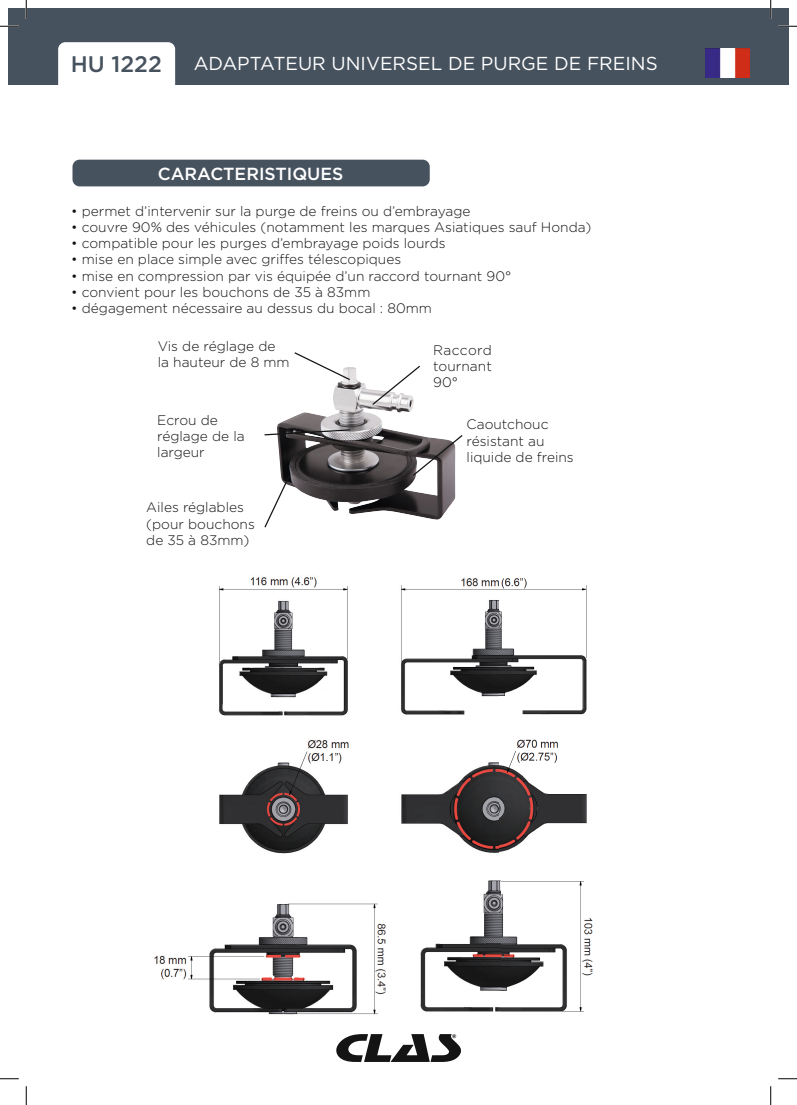
<style>
.page{position:relative;width:797px;height:1105px;background:#fff}
.page>*{position:absolute;margin:0;border:0;box-sizing:border-box;transform-origin:0 0}
.t1{font:500 22.5px "Gotham";color:#47525f}
.t2{font:18.75px "Gotham";color:#fff}
.t3{font:500 17.5px "Gotham";color:#fff}
.t4{font:300 13.75px/16.2px "Gotham";color:#131413}
</style>
<div class="page">
<div style="left:9px;top:9px;width:17px;height:76px;background:#47525f"></div>
<div style="left:26px;top:9px;width:762px;height:76px;background:#47525f"></div>
<div style="left:58px;top:42px;width:117px;height:58px;background:#fff;border-radius:7px"></div>
<img style="left:705px;top:48px;width:44px;height:29px">
<svg style="left:336px;top:1034px;width:125px;height:28px"></svg>
<div style="left:72px;top:160px;width:358px;height:26px;background:#47525f;border-radius:7px"></div>
<img style="left:277px;top:367px;width:178px;height:153px">
<svg style="left:293px;top:352px;width:58px;height:29px"></svg>
<svg style="left:371px;top:365px;width:50px;height:41px"></svg>
<svg style="left:264px;top:429px;width:88px;height:7px"></svg>
<svg style="left:264px;top:474px;width:27px;height:54px"></svg>
<svg style="left:411px;top:434px;width:52px;height:43px"></svg>
<img style="left:154px;top:577px;width:439px;height:438px">
<svg style="left:0;top:25px;width:19px;height:2px"></svg>
<svg style="left:778px;top:25px;width:19px;height:2px"></svg>
<svg style="left:0;top:1078px;width:19px;height:1px"></svg>
<svg style="left:778px;top:1078px;width:19px;height:1px"></svg>
<svg style="left:25px;top:0;width:2px;height:19px"></svg>
<svg style="left:25px;top:1086px;width:2px;height:19px"></svg>
<svg style="left:770px;top:0;width:1px;height:19px"></svg>
<svg style="left:770px;top:1086px;width:1px;height:19px"></svg>
<h1 class="t1" style="left:71px;top:49px;width:93px">HU 1222</h1>
<h2 class="t2" style="left:194px;top:52px;width:465px">ADAPTATEUR UNIVERSEL DE PURGE DE FREINS</h2>
<p class="t3" style="left:158px;top:162px;width:187px">CARACTERISTIQUES</p>
<p class="t4" style="left:71px;top:202px;width:401px">• permet d’intervenir sur la purge de freins ou d’embrayage</p>
<p class="t4" style="left:71px;top:218px;width:522px">• couvre 90% des véhicules (notamment les marques Asiatiques sauf Honda)</p>
<p class="t4" style="left:71px;top:235px;width:376px">• compatible pour les purges d’embrayage poids lourds</p>
<p class="t4" style="left:71px;top:251px;width:331px">• mise en place simple avec griffes télescopiques</p>
<p class="t4" style="left:71px;top:267px;width:441px">• mise en compression par vis équipée d’un raccord tournant 90°</p>
<p class="t4" style="left:71px;top:284px;width:301px">• convient pour les bouchons de 35 à 83mm</p>
<p class="t4" style="left:71px;top:300px;width:362px">• dégagement nécessaire au dessus du bocal : 80mm</p>
<p class="t4" style="left:158px;top:337px;width:133px">Vis de réglage de la hauteur de 8 mm</p>
<p class="t4" style="left:433px;top:342px;width:60px;text-align:justify">Raccord tournant 90°</p>
<p class="t4" style="left:157px;top:411px;width:89px">Ecrou de réglage de la largeur</p>
<p class="t4" style="left:146px;top:499px;width:110px">Ailes réglables (pour bouchons de 35 à 83mm)</p>
<p class="t4" style="left:466px;top:416px;width:109px">Caoutchouc résistant au liquide de freins</p>
</div>
